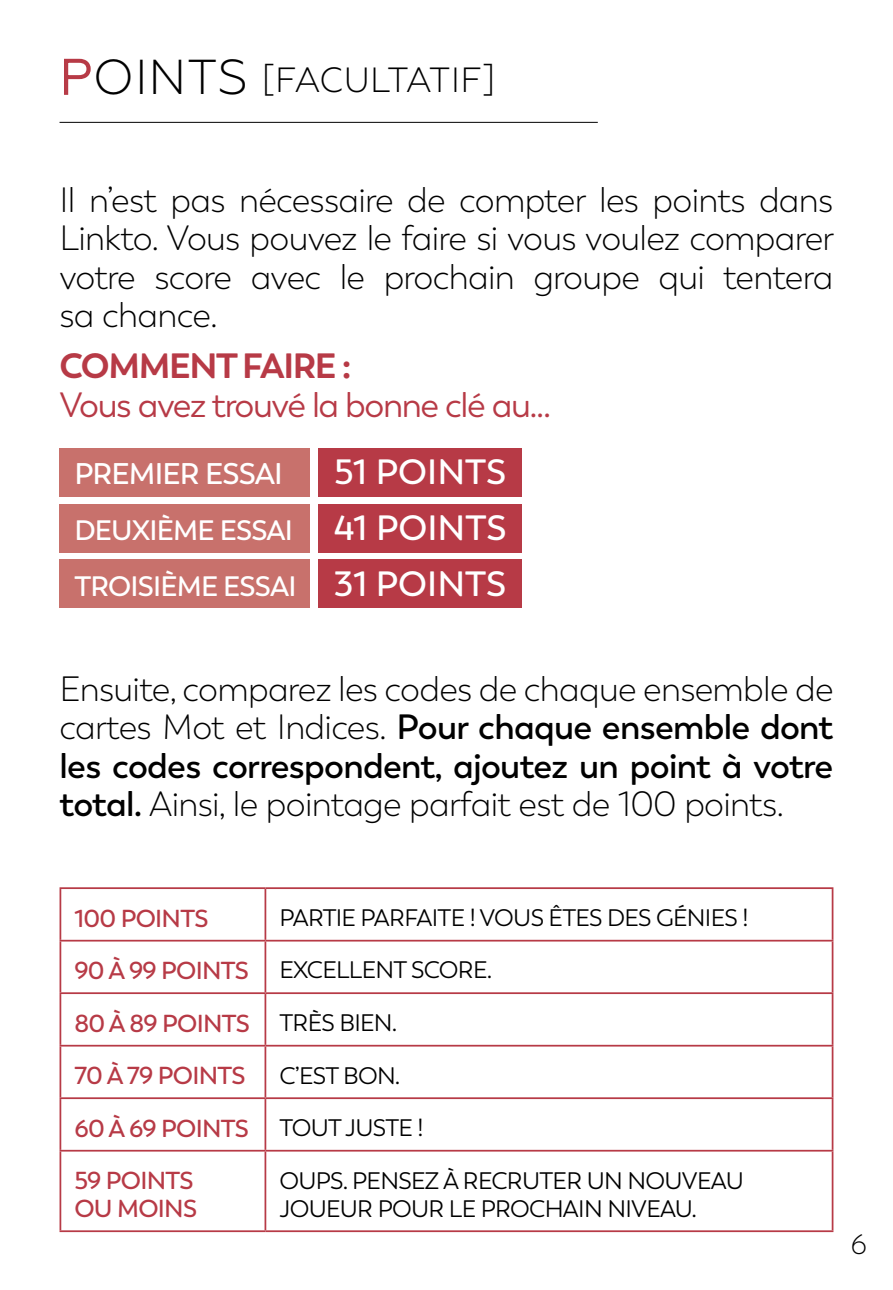
<style>
.page{position:relative;width:893px;height:1290px;background:#fff}
.page>*{position:absolute;margin:0;border:0;box-sizing:border-box;transform-origin:0 0}
.t1{font:300 35px/38.5px "Boston";letter-spacing:-.02em;color:#000;text-align:justify}
.t2{font:35px "Boston";letter-spacing:-.04em;color:#b73a46}
.t3{font:300 35px "Geometria";letter-spacing:-.04em;color:#000}
.t4{font:700 35px "Boston";letter-spacing:-.04em;color:#b73a46}
.t5{font:600 35px "Boston";color:#fff}
.t6{font:600 29.75px "Boston";letter-spacing:-.03em;color:#fff}
.t7{font:600 28px/55.6px "Boston";letter-spacing:-.03em;color:#fff}
.t8{font:300 28px "Boston";color:#000}
.t9{font:600 24.5px/52.5px "Boston";letter-spacing:-.03em;color:#b73a46}
.t10{font:23.8px/28px "Boston";letter-spacing:-.03em;color:#000}
.s1{font-size:49px;color:#b73a46}
.s2{font-size:49px}
.s3{font-size:35px}
.s4{font-weight:600}
.s5{font-weight:600;font-size:24.5px;color:#b73a46}
.s6{font-weight:400;font-size:23.8px;color:#000}
</style>
<div class="page">
<div style="left:318px;top:448px;width:203px;height:49px;background:#b73a46"></div>
<div style="left:60px;top:448px;width:250px;height:49px;background:#c8716c"></div>
<div style="left:318px;top:504px;width:203px;height:48px;background:#b73a46"></div>
<div style="left:60px;top:504px;width:250px;height:48px;background:#c8716c"></div>
<div style="left:318px;top:559px;width:203px;height:49px;background:#b73a46"></div>
<div style="left:60px;top:559px;width:250px;height:49px;background:#c8716c"></div>
<hr style="left:60px;top:889px;width:1px;height:51px;background:#b73a46">
<hr style="left:60px;top:887px;width:205px;height:2px;background:#b73a46">
<hr style="left:265px;top:889px;width:1px;height:51px;background:#b73a46">
<hr style="left:265px;top:887px;width:568px;height:2px;background:#b73a46">
<hr style="left:832px;top:889px;width:1px;height:51px;background:#b73a46">
<hr style="left:60px;top:941px;width:1px;height:51px;background:#b73a46">
<hr style="left:60px;top:994px;width:1px;height:51px;background:#b73a46">
<hr style="left:60px;top:1046px;width:1px;height:51px;background:#b73a46">
<hr style="left:60px;top:1099px;width:1px;height:51px;background:#b73a46">
<hr style="left:60px;top:1151px;width:1px;height:79px;background:#b73a46">
<hr style="left:60px;top:940px;width:205px;height:1px;background:#b73a46">
<hr style="left:60px;top:992px;width:205px;height:2px;background:#b73a46">
<hr style="left:60px;top:1045px;width:205px;height:1px;background:#b73a46">
<hr style="left:60px;top:1097px;width:205px;height:2px;background:#b73a46">
<hr style="left:60px;top:1150px;width:205px;height:1px;background:#b73a46">
<hr style="left:60px;top:1230px;width:205px;height:2px;background:#b73a46">
<hr style="left:265px;top:941px;width:1px;height:51px;background:#b73a46">
<hr style="left:265px;top:994px;width:1px;height:51px;background:#b73a46">
<hr style="left:265px;top:1046px;width:1px;height:51px;background:#b73a46">
<hr style="left:265px;top:1099px;width:1px;height:51px;background:#b73a46">
<hr style="left:265px;top:1151px;width:1px;height:79px;background:#b73a46">
<hr style="left:265px;top:940px;width:568px;height:1px;background:#b73a46">
<hr style="left:832px;top:941px;width:1px;height:51px;background:#b73a46">
<hr style="left:832px;top:994px;width:1px;height:51px;background:#b73a46">
<hr style="left:832px;top:1046px;width:1px;height:51px;background:#b73a46">
<hr style="left:832px;top:1099px;width:1px;height:51px;background:#b73a46">
<hr style="left:832px;top:1151px;width:1px;height:79px;background:#b73a46">
<hr style="left:265px;top:992px;width:568px;height:2px;background:#b73a46">
<hr style="left:265px;top:1045px;width:568px;height:1px;background:#b73a46">
<hr style="left:265px;top:1097px;width:568px;height:2px;background:#b73a46">
<hr style="left:265px;top:1150px;width:568px;height:1px;background:#b73a46">
<hr style="left:265px;top:1230px;width:568px;height:2px;background:#b73a46">
<svg style="left:64px;top:58px;width:27px;height:37px"></svg>
<hr style="left:60px;top:122px;width:538px;height:1px;background:#000">
<p class="t3" style="left:60px;top:60px;width:437px"><span class="s1">P</span><span class="s2">OINTS</span> [FACULTATIF]</p>
<p class="t1" style="left:60px;top:181px;width:776px">Il n’est pas nécessaire de compter les points dans Linkto. Vous pouvez le faire si vous voulez comparer votre score avec le prochain groupe qui tentera sa chance.</p>
<p class="t4" style="left:60px;top:344px;width:294px">COMMENT FAIRE :</p>
<p class="t2" style="left:60px;top:384px;width:493px">Vous avez trouvé la bonne clé au...</p>
<p class="t6" style="left:74px;top:456px;width:210px">PREMIER ESSAI</p>
<p class="t5" style="left:334px;top:451px;width:174px">51 POINTS</p>
<p class="t7" style="left:74px;top:503px;width:434px">DEUXIÈME ESSAI <span class="s3">41 POINTS<br></span>TROISIÈME ESSAI <span class="s3">31 POINTS</span></p>
<p class="t1" style="left:60px;top:670px;width:775px">Ensuite, comparez les codes de chaque ensemble de cartes Mot et Indices. <span class="s4">Pour chaque ensemble dont les codes correspondent, ajoutez un point à votre total.</span> Ainsi, le pointage parfait est de 100 points.</p>
<p class="t9" style="left:74px;top:892px;width:136px">100 POINTS</p>
<p class="t10" style="left:279px;top:904px;width:470px">PARTIE PARFAITE ! VOUS ÊTES DES GÉNIES !</p>
<p class="t10" style="left:74px;top:956px;width:419px"><span class="s5">90 À 99 POINTS</span> EXCELLENT SCORE.</p>
<p class="t9" style="left:74px;top:997px;width:324px">80 À 89 POINTS <span class="s6">TRÈS BIEN.<br></span>70 À 79 POINTS</p>
<p class="t10" style="left:279px;top:1061px;width:123px">C’EST BON.</p>
<p class="t9" style="left:74px;top:1102px;width:351px">60 À 69 POINTS <span class="s6">TOUT JUSTE !<br></span>59 POINTS</p>
<p class="t9" style="left:74px;top:1183px;width:124px">OU MOINS</p>
<p class="t10" style="left:279px;top:1166px;width:466px">OUPS. PENSEZ À RECRUTER UN NOUVEAU<br>JOUEUR POUR LE PROCHAIN NIVEAU.</p>
<p class="t8" style="left:851px;top:1228px;width:17px">6</p>
</div>
